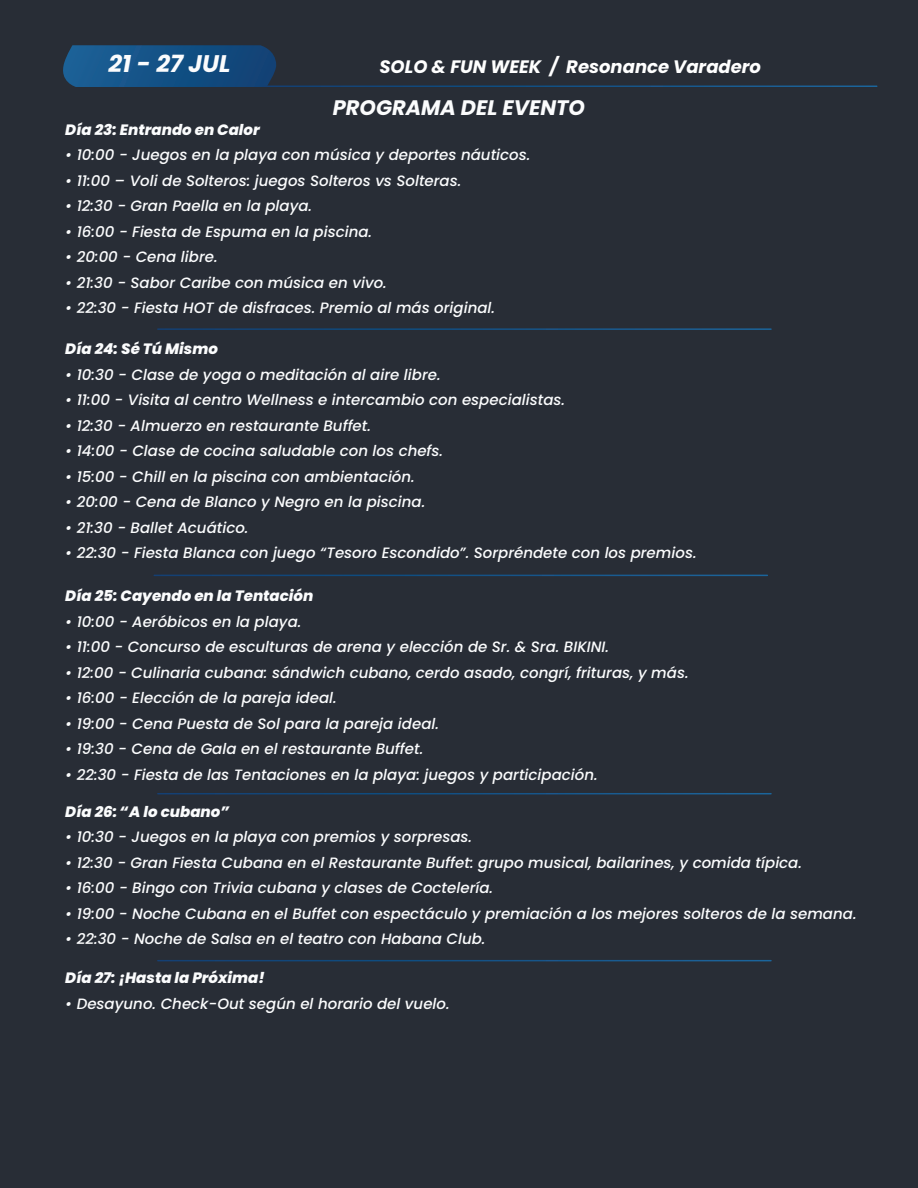
<style>
.page{position:relative;width:918px;height:1188px;background:#282d36}
.page>*{position:absolute;margin:0;border:0;box-sizing:border-box;transform-origin:0 0}
.t1{font:italic 700 24px "Poppins";color:#fbfcfd}
.t2{font:italic 700 21px "Poppins";color:#fbfcfd}
.t3{font:italic 700 18px "Poppins";color:#fff}
.t4{font:italic 500 15px "Poppins";color:#fbfcfd}
.t5{font:italic 800 15px "Poppins";color:#fbfcfd}
</style>
<div class="page">
<svg style="left:63px;top:45px;width:213px;height:42px;background:#154f81"></svg>
<svg style="left:263px;top:86px;width:614px;height:1px"></svg>
<svg style="left:157px;top:328px;width:615px;height:2px"></svg>
<svg style="left:157px;top:960px;width:615px;height:1px"></svg>
<svg style="left:157px;top:793px;width:615px;height:1px"></svg>
<svg style="left:154px;top:575px;width:614px;height:1px"></svg>
<h1 class="t1" style="left:109px;top:50px;width:124px">21 - 27 JUL</h1>
<p class="t3" style="left:379px;top:56px;width:383px">SOLO &amp; FUN WEEK / Resonance Varadero</p>
<h2 class="t2" style="left:333px;top:95px;width:254px">PROGRAMA DEL EVENTO</h2>
<p class="t5" style="left:65px;top:121px;width:196px">Día 23: Entrando en Calor</p>
<p class="t4" style="left:65px;top:146px;width:467px">• 10:00 - Juegos en la playa con música y deportes náuticos.</p>
<p class="t4" style="left:65px;top:172px;width:398px">• 11:00 – Voli de Solteros: juegos Solteros vs Solteras.</p>
<p class="t4" style="left:65px;top:197px;width:248px">• 12:30 - Gran Paella en la playa.</p>
<p class="t4" style="left:65px;top:223px;width:308px">• 16:00 - Fiesta de Espuma en la piscina.</p>
<p class="t4" style="left:65px;top:248px;width:154px">• 20:00 - Cena libre.</p>
<p class="t4" style="left:65px;top:274px;width:323px">• 21:30 - Sabor Caribe con música en vivo.</p>
<p class="t4" style="left:65px;top:299px;width:431px">• 22:30 - Fiesta HOT de disfraces. Premio al más original.</p>
<p class="t5" style="left:65px;top:340px;width:154px">Día 24: Sé Tú Mismo</p>
<p class="t4" style="left:65px;top:366px;width:377px">• 10:30 - Clase de yoga o meditación al aire libre.</p>
<p class="t4" style="left:65px;top:391px;width:501px">• 11:00 - Visita al centro Wellness e intercambio con especialistas.</p>
<p class="t4" style="left:65px;top:417px;width:307px">• 12:30 - Almuerzo en restaurante Buffet.</p>
<p class="t4" style="left:65px;top:442px;width:379px">• 14:00 - Clase de cocina saludable con los chefs.</p>
<p class="t4" style="left:65px;top:468px;width:351px">• 15:00 - Chill en la piscina con ambientación.</p>
<p class="t4" style="left:65px;top:493px;width:361px">• 20:00 - Cena de Blanco y Negro en la piscina.</p>
<p class="t4" style="left:65px;top:519px;width:185px">• 21:30 - Ballet Acuático.</p>
<p class="t4" style="left:65px;top:544px;width:633px">• 22:30 - Fiesta Blanca con juego “Tesoro Escondido”. Sorpréndete con los premios.</p>
<p class="t5" style="left:65px;top:587px;width:250px">Día 25: Cayendo en la Tentación</p>
<p class="t4" style="left:65px;top:613px;width:238px">• 10:00 - Aeróbicos en la playa.</p>
<p class="t4" style="left:65px;top:638px;width:545px">• 11:00 - Concurso de esculturas de arena y elección de Sr. &amp; Sra. BIKINI.</p>
<p class="t4" style="left:65px;top:664px;width:625px">• 12:00 - Culinaria cubana: sándwich cubano, cerdo asado, congrí, frituras, y más.</p>
<p class="t4" style="left:65px;top:689px;width:273px">• 16:00 - Elección de la pareja ideal.</p>
<p class="t4" style="left:65px;top:715px;width:375px">• 19:00 - Cena Puesta de Sol para la pareja ideal.</p>
<p class="t4" style="left:65px;top:740px;width:360px">• 19:30 - Cena de Gala en el restaurante Buffet.</p>
<p class="t4" style="left:65px;top:766px;width:534px">• 22:30 - Fiesta de las Tentaciones en la playa: juegos y participación.</p>
<p class="t5" style="left:65px;top:803px;width:165px">Día 26: “A lo cubano”</p>
<p class="t4" style="left:65px;top:828px;width:408px">• 10:30 - Juegos en la playa con premios y sorpresas.</p>
<p class="t4" style="left:65px;top:854px;width:738px">• 12:30 - Gran Fiesta Cubana en el Restaurante Buffet: grupo musical, bailarines, y comida típica.</p>
<p class="t4" style="left:65px;top:879px;width:429px">• 16:00 - Bingo con Trivia cubana y clases de Coctelería.</p>
<p class="t4" style="left:65px;top:905px;width:793px">• 19:00 - Noche Cubana en el Buffet con espectáculo y premiación a los mejores solteros de la semana.</p>
<p class="t4" style="left:65px;top:930px;width:422px">• 22:30 - Noche de Salsa en el teatro con Habana Club.</p>
<p class="t5" style="left:65px;top:969px;width:201px">Día 27: ¡Hasta la Próxima!</p>
<p class="t4" style="left:65px;top:995px;width:386px">• Desayuno. Check-Out según el horario del vuelo.</p>
</div>
